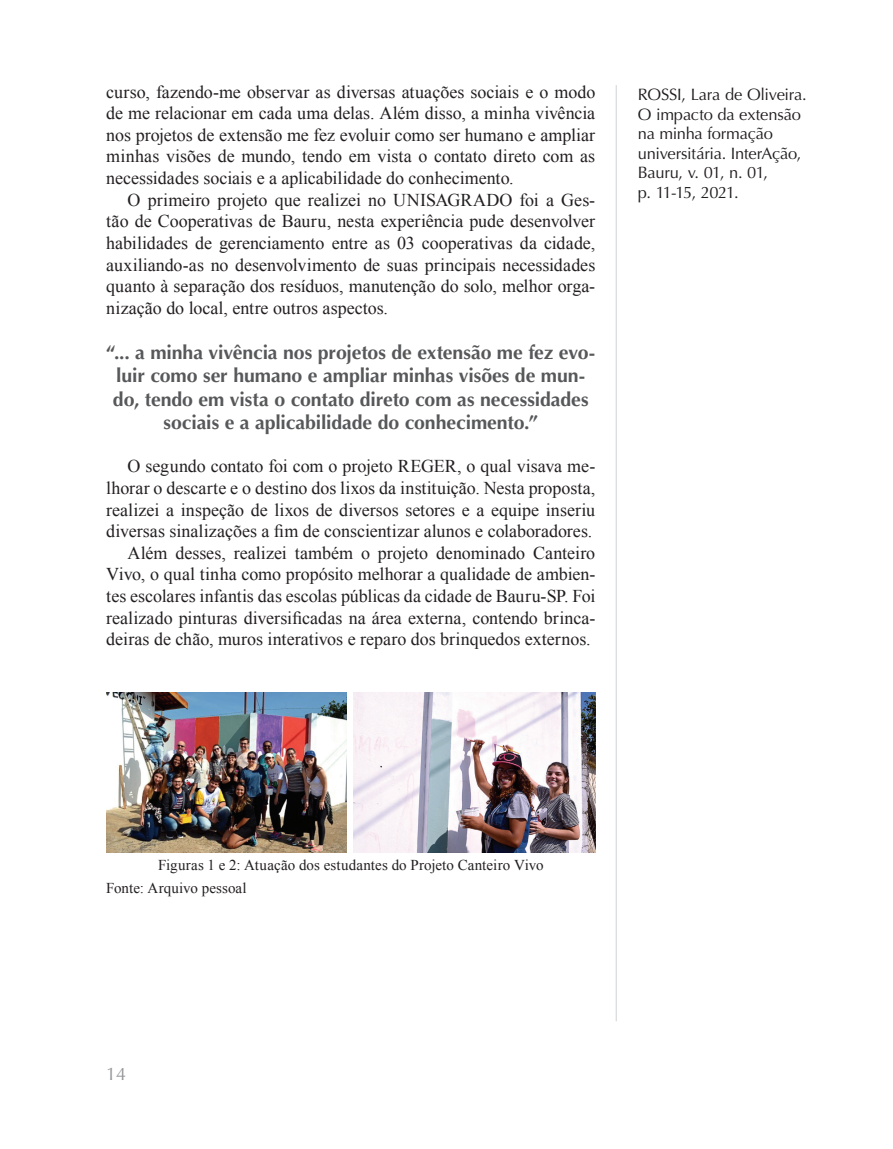
<style>
.page{position:relative;width:893px;height:1149px;background:#fff}
.page>*{position:absolute;margin:0;border:0;box-sizing:border-box;transform-origin:0 0}
.t1{font:700 19.5px/23.4px "Optima";letter-spacing:-.005em;color:#57585a;text-align:center}
.t2{font:18px/21.6px "Times New Roman";color:#231f20;text-align:justify}
.t3{font:18px "Optima";color:#939598}
.t4{font:16.5px/19.5px "Optima";letter-spacing:-.015em;color:#211d1e}
.t5{font:15px/22.5px "Times New Roman";letter-spacing:.005em;color:#231f20}
</style>
<div class="page">
<hr style="left:616px;top:85px;width:1px;height:935px;background:#d1d2d4">
<img style="left:106px;top:692px;width:241px;height:160px">
<img style="left:353px;top:692px;width:242px;height:160px">
<p class="t2" style="left:106px;top:80px;width:491px">curso, fazendo-me observar as diversas atuações sociais e o modo de me relacionar em cada uma delas. Além disso, a minha vivência nos projetos de extensão me fez evoluir como ser humano e ampliar minhas visões de mundo, tendo em vista o contato direto com as necessidades sociais e a aplicabilidade do conhecimento.</p>
<p class="t2" style="left:106px;top:188px;width:491px;text-indent:21px">O primeiro projeto que realizei no UNISAGRADO foi a Ges&shy;tão de Cooperativas de Bauru, nesta experiência pude desenvolver habilidades de gerenciamento entre as 03 cooperativas da cidade, auxiliando-as no desenvolvimento de suas principais necessidades quanto à separação dos resíduos, manutenção do solo, melhor orga&shy;nização do local, entre outros aspectos.</p>
<p class="t1" style="left:106px;top:340px;width:490px">“... a minha vivência nos projetos de extensão me fez evo&shy;luir como ser humano e ampliar minhas visões de mun&shy;do, tendo em vista o contato direto com as necessidades sociais e a aplicabilidade do conhecimento.”</p>
<p class="t2" style="left:106px;top:455px;width:491px;text-align:right">O segundo contato foi com o projeto REGER, o qual visava me&shy;lhorar o descarte e o destino dos lixos da instituição. Nesta proposta, realizei a inspeção de lixos de diversos setores e a equipe inseriu diversas sinalizações a fim de conscientizar alunos e colaboradores.<br>Além desses, realizei também o projeto denominado Canteiro Vivo, o qual tinha como propósito melhorar a qualidade de ambien&shy;tes escolares infantis das escolas públicas da cidade de Bauru-SP. Foi realizado pinturas diversificadas na área externa, contendo brinca&shy;deiras de chão, muros interativos e reparo dos brinquedos externos.</p>
<p class="t4" style="left:638px;top:85px;width:170px">ROSSI, Lara de Oliveira.<br>O impacto da extensão na minha formação universitária. InterAção,<br>Bauru, v. 01, n. 01,<br>p. 11-15, 2021.</p>
<p class="t5" style="left:106px;top:853px;width:439px;text-indent:52px">Figuras 1 e 2: Atuação dos estudantes do Projeto Canteiro Vivo<br>Fonte: Arquivo pessoal</p>
<p class="t3" style="left:106px;top:1063px;width:22px">14</p>
</div>
